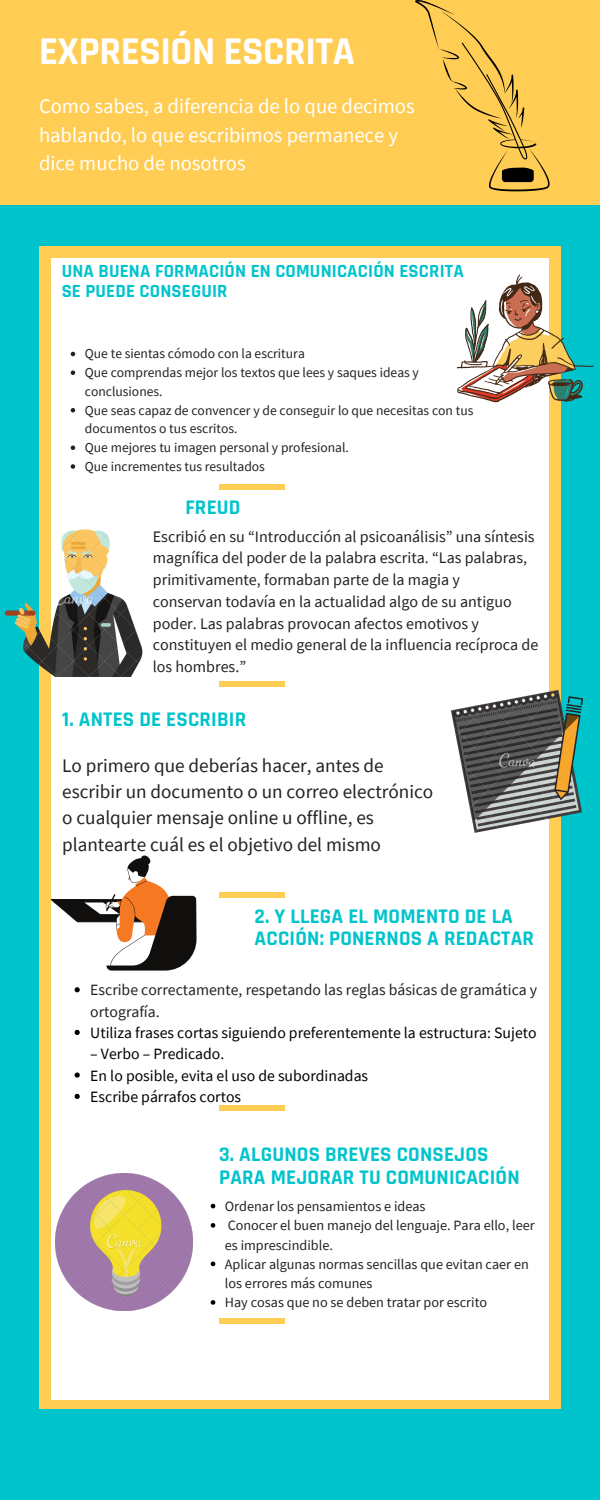
<style>
.page{position:relative;width:600px;height:1500px;background:#00c4cc}
.page>*{position:absolute;margin:0;border:0;box-sizing:border-box;transform-origin:0 0}
.t1{font:700 39.8px "Rajdhani";letter-spacing:-.01em;color:#fff}
.t2{font:700 21px/22.5px "Rajdhani";letter-spacing:.01em;color:#00c4cc}
.t3{font:20.7px/28.5px "Source Sans Pro";color:#fff}
.t4{font:19.2px/26.2px "Source Sans Pro";color:#222}
.t5{font:700 18.8px "Rajdhani";letter-spacing:.01em;color:#00c4cc}
.t6{font:16px/21.8px "Source Sans Pro";color:#222}
.t7{font:15.7px "Source Sans Pro";color:#000}
.t8{font:15.7px/21.3px "Source Sans Pro";color:#222}
.t9{font:14.2px/19.3px "Source Sans Pro";color:#222}
.t10{font:13.6px/18.8px "Source Sans Pro";color:#222}
</style>
<div class="page">
<div style="left:0;top:0;width:600px;height:205px;background:#ffcd54"></div>
<div style="left:39px;top:246px;width:522px;height:1162px;background:#ffcd54"></div>
<div style="left:51px;top:258px;width:498px;height:1142px;background:#fff"></div>
<svg style="left:71px;top:352px;width:4px;height:4px"></svg>
<svg style="left:71px;top:370px;width:4px;height:5px"></svg>
<svg style="left:71px;top:408px;width:4px;height:4px"></svg>
<svg style="left:71px;top:445px;width:4px;height:5px"></svg>
<svg style="left:71px;top:464px;width:4px;height:5px"></svg>
<div style="left:219px;top:484px;width:66px;height:6px;background:#ffcd54"></div>
<div style="left:219px;top:681px;width:66px;height:6px;background:#ffcd54"></div>
<div style="left:219px;top:892px;width:66px;height:6px;background:#ffcd54"></div>
<div style="left:219px;top:1106px;width:66px;height:6px;background:#ffcd54"></div>
<div style="left:219px;top:1318px;width:66px;height:6px;background:#ffcd54"></div>
<svg style="left:415px;top:0;width:134px;height:191px"></svg>
<svg style="left:75px;top:987px;width:5px;height:5px"></svg>
<svg style="left:75px;top:1030px;width:5px;height:5px"></svg>
<svg style="left:75px;top:1073px;width:5px;height:5px"></svg>
<svg style="left:75px;top:1094px;width:5px;height:5px"></svg>
<svg style="left:457px;top:274px;width:137px;height:128px"></svg>
<img style="left:4px;top:529px;width:138px;height:147px">
<img style="left:451px;top:690px;width:132px;height:143px">
<svg style="left:51px;top:855px;width:145px;height:116px"></svg>
<img style="left:55px;top:1174px;width:138px;height:137px">
<svg style="left:211px;top:1204px;width:4px;height:4px"></svg>
<svg style="left:211px;top:1223px;width:4px;height:5px"></svg>
<svg style="left:211px;top:1262px;width:4px;height:4px"></svg>
<svg style="left:211px;top:1300px;width:4px;height:5px"></svg>
<p class="t1" style="left:39px;top:27px;width:317px">EXPRESIÓN ESCRITA</p>
<p class="t3" style="left:39px;top:92px;width:377px">Como sabes, a diferencia de lo que decimos hablando, lo que escribimos permanece y</p>
<p class="t3" style="left:39px;top:149px;width:208px">dice mucho de nosotros</p>
<p class="t5" style="left:62px;top:259px;width:404px">UNA BUENA FORMACIÓN EN COMUNICACIÓN ESCRITA</p>
<p class="t5" style="left:62px;top:280px;width:167px">SE PUEDE CONSEGUIR</p>
<p class="t10" style="left:85px;top:344px;width:222px">Que te sientas cómodo con la escritura</p>
<p class="t10" style="left:85px;top:363px;width:336px">Que comprendas mejor los textos que lees y saques ideas y conclusiones.</p>
<p class="t10" style="left:85px;top:401px;width:390px">Que seas capaz de convencer y de conseguir lo que necesitas con tus documentos o tus escritos.</p>
<p class="t10" style="left:85px;top:438px;width:266px">Que mejores tu imagen personal y profesional.</p>
<p class="t10" style="left:85px;top:457px;width:182px">Que incrementes tus resultados</p>
<p class="t2" style="left:185px;top:496px;width:57px">FREUD</p>
<p class="t6" style="left:153px;top:525px;width:383px">Escribió en su “Introducción al psicoanálisis” una síntesis magnífica del poder de la palabra escrita. “Las palabras, primitivamente, formaban parte de la magia y</p>
<p class="t6" style="left:153px;top:590px;width:387px">conservan todavía en la actualidad algo de su antiguo poder. Las palabras provocan afectos emotivos y constituyen el medio general de la influencia recíproca de los hombres.”</p>
<p class="t2" style="left:62px;top:709px;width:186px">1. ANTES DE ESCRIBIR</p>
<p class="t4" style="left:62px;top:752px;width:373px">Lo primero que deberías hacer, antes de escribir un documento o un correo electrónico o cualquier mensaje online u offline, es plantearte cuál es el objetivo del mismo</p>
<p class="t2" style="left:255px;top:905px;width:281px">2. Y LLEGA EL MOMENTO DE LA<br>ACCIÓN: PONERNOS A REDACTAR</p>
<p class="t8" style="left:90px;top:979px;width:448px">Escribe correctamente, respetando las reglas básicas de gramática y ortografía.</p>
<p class="t7" style="left:90px;top:1023px;width:448px">Utiliza frases cortas siguiendo preferentemente la estructura: Sujeto</p>
<p class="t7" style="left:90px;top:1044px;width:136px">– Verbo – Predicado.</p>
<p class="t7" style="left:90px;top:1065px;width:279px">En lo posible, evita el uso de subordinadas</p>
<p class="t7" style="left:90px;top:1086px;width:152px">Escribe párrafos cortos</p>
<p class="t2" style="left:219px;top:1144px;width:302px">3. ALGUNOS BREVES CONSEJOS<br>PARA MEJORAR TU COMUNICACIÓN</p>
<p class="t9" style="left:225px;top:1196px;width:202px">Ordenar los pensamientos e ideas</p>
<p class="t9" style="left:225px;top:1216px;width:311px">Conocer el buen manejo del lenguaje. Para ello, leer es imprescindible.</p>
<p class="t9" style="left:225px;top:1254px;width:306px">Aplicar algunas normas sencillas que evitan caer en los errores más comunes</p>
<p class="t9" style="left:225px;top:1293px;width:264px">Hay cosas que no se deben tratar por escrito</p>
</div>
